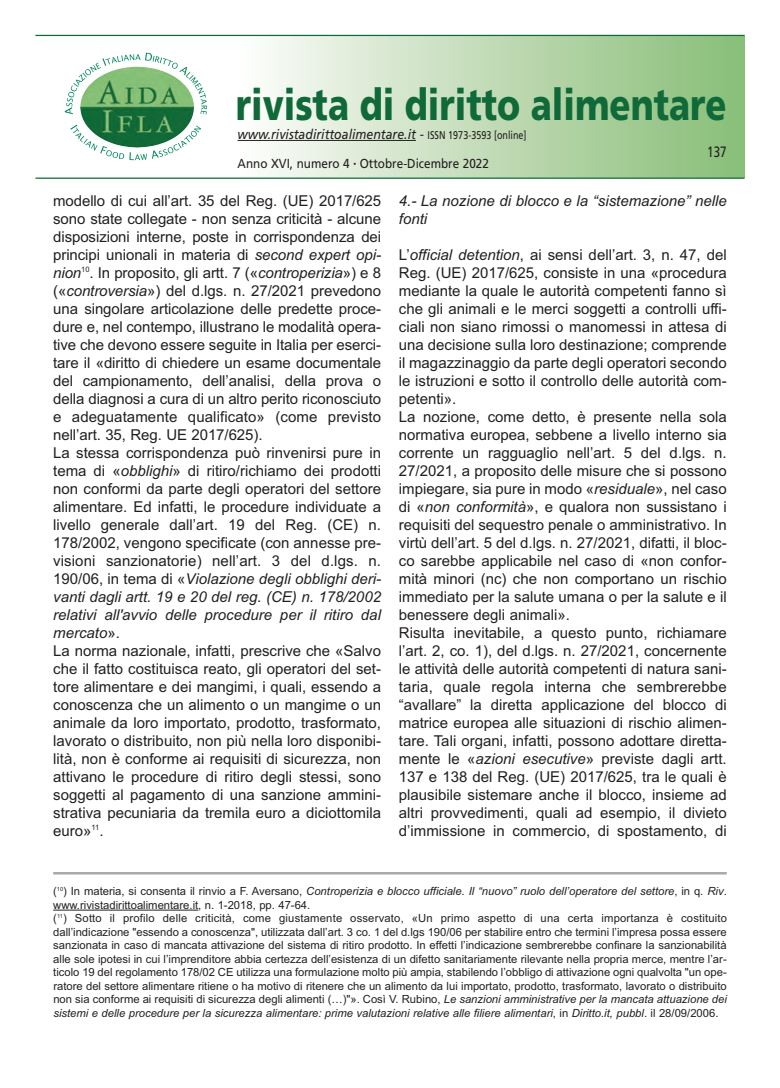
<style>
.page{position:relative;width:780px;height:1088px;background:#fff}
.page>*{position:absolute;margin:0;border:0;box-sizing:border-box;transform-origin:0 0}
.t1{font:900 43.75px "Frutiger";color:#106938;scale:.79 1}
.t2{font:15px/18px "Arial";color:#231f20}
.t3{font:italic 15px/18px "Arial";color:#231f20}
.t4{font:15px "Frutiger";color:#231f20;scale:.78 1}
.t5{font:italic 13.75px "Frutiger";color:#231f20;scale:.9 1}
.t6{font:13px "Frutiger";color:#231f20;scale:.9 1}
.t7{font:11.25px/13.5px "Arial";color:#231f20}
.s1{font-style:normal;font-size:11.25px}
.s2{font-style:italic}
</style>
<div class="page">
<div style="left:237px;top:35px;width:507px;height:142px;background:linear-gradient(to right,#fdfcfa,#87bc76)"></div>
<hr style="left:35px;top:35px;width:709px;height:1px;background:#106938">
<hr style="left:35px;top:178px;width:709px;height:1px;background:#106938">
<hr style="left:237px;top:140px;width:179px;height:1px;background:#231f20">
<hr style="left:53px;top:872px;width:673px;height:2px;background:#a8a9ad">
<hr style="left:53px;top:910px;width:145px;height:1px;background:#231f20">
<svg style="left:70px;top:125px;width:131px;height:35px"></svg>
<svg style="left:65px;top:53px;width:142px;height:62px"></svg>
<h1 class="t1" style="left:236px;top:87px;width:623px">rivista di diritto alimentare</h1>
<p class="t5" style="left:237px;top:129px;width:322px">www.rivistadirittoalimentare.it - <span class="s1">ISSN 1973-3593 [online]</span></p>
<p class="t6" style="left:237px;top:158px;width:281px">Anno XVI, numero 4 <sup>•</sup> Ottobre-Dicembre 2022</p>
<p class="t4" style="left:707px;top:145px;width:27px">137</p>
<p class="t2" style="left:53px;top:192px;width:329px">modello di cui all’art. 35 del Reg. (UE) 2017/625 sono state collegate - non senza criticità - alcune disposizioni interne, poste in corrispondenza dei principi unionali in materia di <span class="s2">second expert opi&shy;nion</span><sup>10</sup>. In proposito, gli artt. 7 («<span class="s2">controperizia</span>») e 8 («<span class="s2">controversia</span>») del d.lgs. n. 27/2021 prevedono una singolare articolazione delle predette proce&shy;dure e, nel contempo, illustrano le modalità opera&shy;tive che devono essere seguite in Italia per eserci&shy;tare il «diritto di chiedere un esame documentale del campionamento, dell’analisi, della prova o della diagnosi a cura di un altro perito riconosciuto e adeguatamente qualificato» (come previsto nell’art. 35, Reg. UE 2017/625).<br>La stessa corrispondenza può rinvenirsi pure in tema di «<span class="s2">obblighi</span>» di ritiro/richiamo dei prodotti non conformi da parte degli operatori del settore alimentare. Ed infatti, le procedure individuate a livello generale dall’art. 19 del Reg. (CE) n.<br>178/2002, vengono specificate (con annesse pre&shy;visioni sanzionatorie) nell’art. 3 del d.lgs. n.<br>190/06, in tema di «<span class="s2">Violazione degli obblighi deri&shy;vanti dagli artt. 19 e 20 del reg. (CE) n. 178/2002 relativi all'avvio delle procedure per il ritiro dal mercato</span>».<br>La norma nazionale, infatti, prescrive che «Salvo che il fatto costituisca reato, gli operatori del set&shy;tore alimentare e dei mangimi, i quali, essendo a conoscenza che un alimento o un mangime o un animale da loro importato, prodotto, trasformato, lavorato o distribuito, non più nella loro disponibi&shy;lità, non è conforme ai requisiti di sicurezza, non attivano le procedure di ritiro degli stessi, sono soggetti al pagamento di una sanzione ammini&shy;strativa pecuniaria da tremila euro a diciottomila euro»<sup>11</sup>.</p>
<p class="t3" style="left:399px;top:192px;width:329px">4.- La nozione di blocco e la “sistemazione” nelle fonti</p>
<p class="t2" style="left:399px;top:246px;width:329px">L’<span class="s2">official detention</span>, ai sensi dell’art. 3, n. 47, del Reg. (UE) 2017/625, consiste in una «procedura mediante la quale le autorità competenti fanno sì che gli animali e le merci soggetti a controlli uffi&shy;ciali non siano rimossi o manomessi in attesa di una decisione sulla loro destinazione; comprende il magazzinaggio da parte degli operatori secondo le istruzioni e sotto il controllo delle autorità com&shy;petenti».<br>La nozione, come detto, è presente nella sola normativa europea, sebbene a livello interno sia corrente un ragguaglio nell’art. 5 del d.lgs. n.<br>27/2021, a proposito delle misure che si possono impiegare, sia pure in modo «<span class="s2">residuale</span>», nel caso di «<span class="s2">non conformità</span>», e qualora non sussistano i requisiti del sequestro penale o amministrativo. In virtù dell’art. 5 del d.lgs. n. 27/2021, difatti, il bloc&shy;co sarebbe applicabile nel caso di «non confor&shy;mità minori (nc) che non comportano un rischio immediato per la salute umana o per la salute e il benessere degli animali».<br>Risulta inevitabile, a questo punto, richiamare l’art. 2, co. 1), del d.lgs. n. 27/2021, concernente le attività delle autorità competenti di natura sani&shy;taria, quale regola interna che sembrerebbe “avallare” la diretta applicazione del blocco di matrice europea alle situazioni di rischio alimen&shy;tare. tali organi, infatti, possono adottare diretta&shy;mente le «<span class="s2">azioni esecutive</span>» previste dagli artt.<br>137 e 138 del Reg. (UE) 2017/625, tra le quali è plausibile sistemare anche il blocco, insieme ad altri provvedimenti, quali ad esempio, il divieto d’immissione in commercio, di spostamento, di</p>
<p class="t7" style="left:53px;top:884px;width:675px">(<sup>10</sup>) In materia, si consenta il rinvio a F. Aversano, <span class="s2">Controperizia e blocco ufficiale. Il “nuovo” ruolo dell’operatore del settore</span>, in q. <span class="s2">Riv</span>. www.rivistadirittoalimentare.it, n. 1-2018, pp. 47-64.<br>(<sup>11</sup>) Sotto il profilo delle criticità, come giustamente osservato, «Un primo aspetto di una certa importanza è costituito dall’indicazione "essendo a conoscenza", utilizzata dall’art. 3 co. 1 del d.lgs 190/06 per stabilire entro che termini l’impresa possa essere sanzionata in caso di mancata attivazione del sistema di ritiro prodotto. In effetti l’indicazione sembrerebbe confinare la sanzionabilità alle sole ipotesi in cui l’imprenditore abbia certezza dell’esistenza di un difetto sanitariamente rilevante nella propria merce, mentre l’ar&shy;ticolo 19 del regolamento 178/02 CE utilizza una formulazione molto più ampia, stabilendo l’obbligo di attivazione ogni qualvolta "un ope&shy;ratore del settore alimentare ritiene o ha motivo di ritenere che un alimento da lui importato, prodotto, trasformato, lavorato o distribuito non sia conforme ai requisiti di sicurezza degli alimenti (…)"». Così v. Rubino, <span class="s2">Le sanzioni amministrative per la mancata attuazione dei sistemi e delle procedure per la sicurezza alimentare: prime valutazioni relative alle filiere alimentari</span>, in <span class="s2">Diritto.it, pubbl</span>. il 28/09/2006.</p>
</div>
